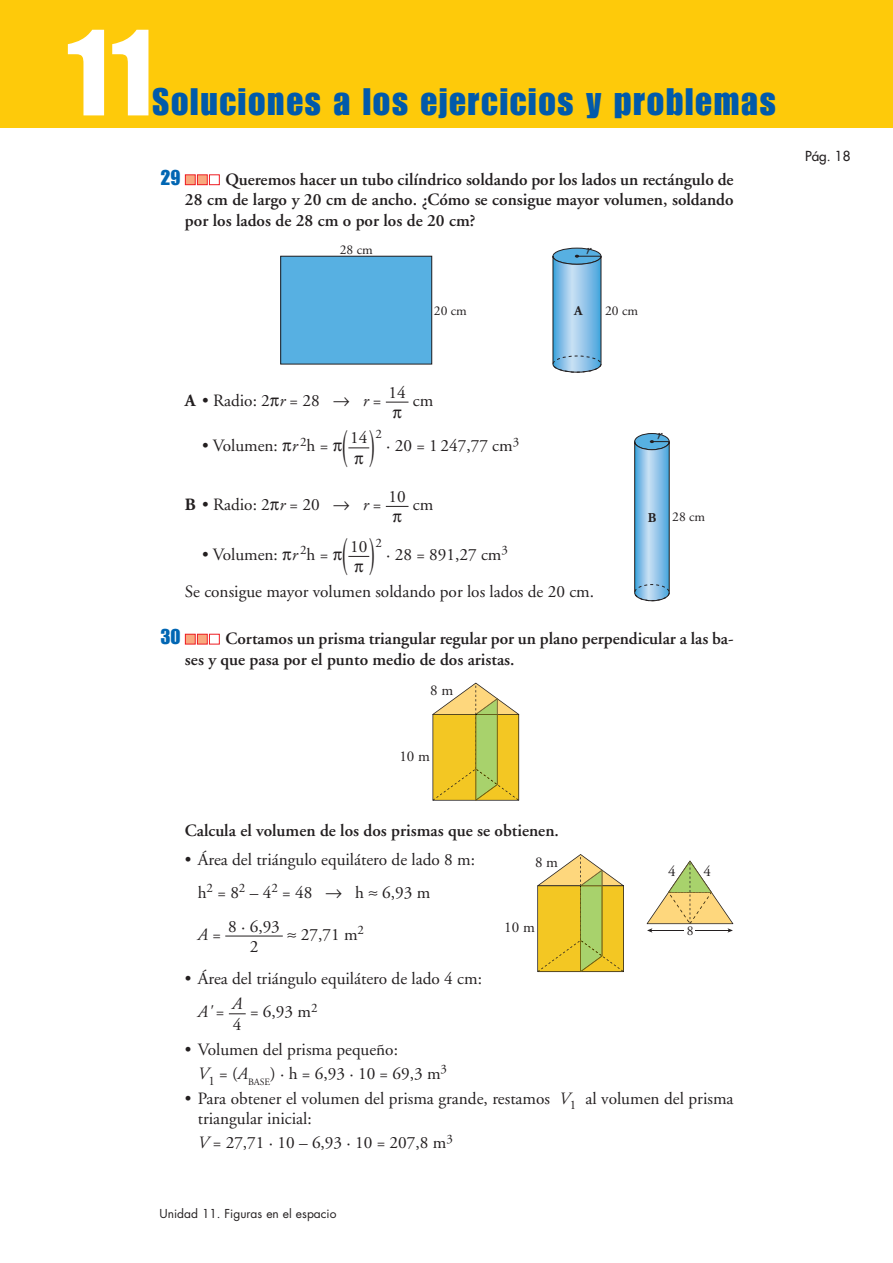
<style>
.page{position:relative;width:893px;height:1263px;background:#fff}
.page>*{position:absolute;margin:0;border:0;box-sizing:border-box;transform-origin:0 0}
.t1{font:120px "Impact";color:#fff}
.t2{font:43.05px "Anaya Math 1";color:#231f20;scale:.4 1}
.t3{font:37.5px "Impact";letter-spacing:.05em;color:#015aaa}
.t4{font:21px "Impact";color:#0166b3}
.t5{font:17.25px/33px "Adobe Garamond";color:#231f20}
.t6{font:600 17.25px/20.2px "Adobe Garamond";color:#231f20;text-align:justify}
.t7{font:17.25px "Anaya Math 1";color:#231f20}
.t8{font:italic 17.25px "Adobe Garamond";color:#231f20}
.t9{font:15px "Adobe Garamond";color:#231f20}
.t10{font:italic 15px "Adobe Garamond";color:#231f20}
.t11{font:13.5px "Adobe Garamond";color:#231f20}
.t12{font:13.5px "Futura";color:#231f20}
.t13{font:700 13.5px "Adobe Garamond";color:#231f20}
.t14{font:12.9px "Adobe Garamond";color:#231f20}
.t15{font:12px "Futura";color:#231f20}
.s1{font-weight:700}
.s2{font-family:"Anaya Math 1"}
.s3{font-style:italic}
.s4{font-style:normal}
</style>
<div class="page">
<div style="left:0;top:0;width:893px;height:128px;background:#feca0a"></div>
<svg style="left:229px;top:1013px;width:17px;height:1px"></svg>
<svg style="left:647px;top:861px;width:86px;height:72px"></svg>
<svg style="left:537px;top:854px;width:87px;height:119px;background:#dec957"></svg>
<hr style="left:225px;top:936px;width:58px;height:1px;background:#231f20">
<svg style="left:432px;top:683px;width:87px;height:118px;background:#dec956"></svg>
<div style="left:209px;top:634px;width:11px;height:10px;border:1px solid #ee1d23"></div>
<div style="left:197px;top:634px;width:10px;height:10px;background:#f8a87e"></div>
<div style="left:197px;top:634px;width:11px;height:10px;border:1px solid #ee1d23"></div>
<div style="left:185px;top:634px;width:10px;height:10px;background:#f8a87e"></div>
<div style="left:185px;top:634px;width:11px;height:10px;border:1px solid #ee1d23"></div>
<div style="left:635px;top:434px;width:34px;height:16px;background:#57b0e2;border-radius:50%"></div>
<div style="left:634px;top:433px;width:35px;height:17px;border:1px solid #231f20;border-radius:50%"></div>
<svg style="left:634px;top:440px;width:36px;height:161px;background:#81b6d9"></svg>
<svg style="left:348px;top:556px;width:21px;height:1px"></svg>
<svg style="left:386px;top:506px;width:22px;height:1px"></svg>
<svg style="left:348px;top:448px;width:21px;height:1px"></svg>
<svg style="left:386px;top:402px;width:22px;height:1px"></svg>
<div style="left:281px;top:256px;width:151px;height:108px;background:#57b0e2"></div>
<div style="left:280px;top:256px;width:152px;height:108px;border:1px solid #231f20"></div>
<div style="left:553px;top:248px;width:48px;height:16px;background:#57b0e2;border-radius:50%"></div>
<div style="left:553px;top:248px;width:48px;height:17px;border:1px solid #231f20;border-radius:50%"></div>
<svg style="left:552px;top:255px;width:49px;height:118px;background:#82b8dc"></svg>
<div style="left:209px;top:174px;width:11px;height:11px;border:1px solid #ee1d23"></div>
<div style="left:197px;top:175px;width:10px;height:10px;background:#f8a87e"></div>
<div style="left:197px;top:174px;width:11px;height:11px;border:1px solid #ee1d23"></div>
<div style="left:185px;top:175px;width:10px;height:10px;background:#f8a87e"></div>
<div style="left:185px;top:174px;width:11px;height:11px;border:1px solid #ee1d23"></div>
<h1 class="t1" style="left:64px;top:30px;width:90px">11</h1>
<h3 class="t3" style="left:153px;top:89px;width:625px">Soluciones a los ejercicios y problemas</h3>
<p class="t4" style="left:161px;top:170px;width:22px">29</p>
<p class="t6" style="left:185px;top:171px;width:550px;text-indent:40px">Queremos hacer un tubo cilíndrico soldando por los lados un rectángulo de 28 cm de largo y 20 cm de ancho. ¿Cómo se consigue mayor volumen, soldando por los lados de 28 cm o por los de 20 cm?</p>
<p class="t11" style="left:340px;top:245px;width:34px">28 cm</p>
<p class="t10" style="left:586px;top:243px;width:7px">r</p>
<p class="t13" style="left:574px;top:306px;width:10px">A</p>
<p class="t11" style="left:434px;top:306px;width:34px">20 cm</p>
<p class="t11" style="left:605px;top:306px;width:34px">20 cm</p>
<p class="t5" style="left:388px;top:377px;width:19px">14</p>
<p class="t7" style="left:392px;top:405px;width:11px">π</p>
<p class="t5" style="left:185px;top:385px;width:198px"><span class="s1">A</span> • Radio: 2<span class="s2">π</span><span class="s3">r</span> = 28 <span class="s2">8</span> <span class="s3">r</span> =</p>
<p class="t5" style="left:413px;top:385px;width:22px">cm</p>
<p class="t5" style="left:202px;top:431px;width:142px">• Volumen: <span class="s2">π</span><span class="s3">r</span> <sup>2</sup>h = <span class="s2">π</span></p>
<h2 class="t2" style="left:342px;top:426px;width:16px">(</h2>
<h2 class="t2" style="left:369px;top:426px;width:16px">)</h2>
<p class="t14" style="left:375px;top:429px;width:8px">2</p>
<p class="t5" style="left:350px;top:423px;width:19px">14</p>
<p class="t5" style="left:386px;top:431px;width:135px">· 20 = 1 247,77 cm<sup>3</sup></p>
<p class="t7" style="left:354px;top:451px;width:11px">π</p>
<p class="t5" style="left:388px;top:482px;width:19px">10</p>
<p class="t7" style="left:392px;top:509px;width:11px">π</p>
<p class="t5" style="left:185px;top:490px;width:198px"><span class="s1">B</span> • Radio: 2<span class="s2">π</span><span class="s3">r</span> = 20 <span class="s2">8</span> <span class="s3">r</span> =</p>
<p class="t5" style="left:413px;top:490px;width:22px">cm</p>
<p class="t5" style="left:202px;top:540px;width:142px">• Volumen: <span class="s2">π</span><span class="s3">r</span> <sup>2</sup>h = <span class="s2">π</span></p>
<h2 class="t2" style="left:342px;top:535px;width:16px">(</h2>
<h2 class="t2" style="left:369px;top:535px;width:16px">)</h2>
<p class="t14" style="left:375px;top:537px;width:8px">2</p>
<p class="t5" style="left:185px;top:537px;width:411px;line-height:37.2px;text-indent:201px">· 28 = 891,27 cm<sup>3<br></sup>Se consigue mayor volumen soldando por los lados de 20 cm.</p>
<p class="t5" style="left:350px;top:532px;width:19px">10</p>
<p class="t7" style="left:354px;top:559px;width:11px">π</p>
<p class="t10" style="left:657px;top:428px;width:7px">r</p>
<p class="t13" style="left:648px;top:512px;width:10px">B</p>
<p class="t11" style="left:672px;top:511px;width:34px">28 cm</p>
<p class="t4" style="left:161px;top:629px;width:22px">30</p>
<p class="t6" style="left:185px;top:630px;width:550px;text-indent:40px">Cortamos un prisma triangular regular por un plano perpendicular a las ba&shy;ses y que pasa por el punto medio de dos aristas.</p>
<p class="t9" style="left:430px;top:685px;width:25px">8 m</p>
<p class="t9" style="left:399px;top:750px;width:32px">10 m</p>
<p class="t6" style="left:185px;top:822px;width:375px">Calcula el volumen de los dos prismas que se obtienen.</p>
<p class="t5" style="left:198px;top:845px;width:279px;text-indent:-13px">• Área del triángulo equilátero de lado 8 m: h<sup>2</sup> = 8<sup>2</sup> – 4<sup>2</sup> = 48 <span class="s2">8</span> h <span class="s2">≈</span> 6,93 m</p>
<p class="t8" style="left:198px;top:927px;width:25px">A<span class="s4">=</span></p>
<p class="t5" style="left:287px;top:919px;width:78px"><span class="s2">≈</span> 27,71 m<sup>2</sup></p>
<p class="t5" style="left:198px;top:964px;width:286px;text-indent:-13px">• Área del triángulo equilátero de lado 4 cm:<br><span class="s3">A'</span> =</p>
<p class="t9" style="left:535px;top:856px;width:25px">8 m</p>
<p class="t9" style="left:668px;top:866px;width:9px">4</p>
<p class="t9" style="left:703px;top:866px;width:9px">4</p>
<p class="t5" style="left:228px;top:918px;width:53px;line-height:20.2px;text-align:center">8 · 6,93<br>2</p>
<p class="t9" style="left:504px;top:922px;width:32px">10 m</p>
<p class="t11" style="left:687px;top:925px;width:8px">8</p>
<p class="t8" style="left:232px;top:997px;width:12px">A</p>
<p class="t5" style="left:233px;top:1009px;width:10px">4</p>
<p class="t5" style="left:250px;top:997px;width:69px">= 6,93 m<sup>2</sup></p>
<p class="t5" style="left:198px;top:1039px;width:251px;line-height:24.5px;text-indent:-13px">• Volumen del prisma pequeño:<br><span class="s3">V</span><sub>1</sub> = (<span class="s3">A</span><sub>BASE</sub>) · h = 6,93 · 10 = 69,3 m<sup>3</sup></p>
<p class="t5" style="left:198px;top:1090px;width:537px;line-height:20.2px;text-indent:-13px">• Para obtener el volumen del prisma grande, restamos <span class="s3">V</span><sub>1</sub> al volumen del prisma triangular inicial:</p>
<p class="t5" style="left:198px;top:1128px;width:257px"><span class="s3">V</span> = 27,71 · 10 – 6,93 · 10 = 207,8 m<sup>3</sup></p>
<p class="t15" style="left:159px;top:1208px;width:178px">Unidad 11. Figuras en el espacio</p>
<p class="t12" style="left:805px;top:149px;width:47px">Pág. 18</p>
</div>
